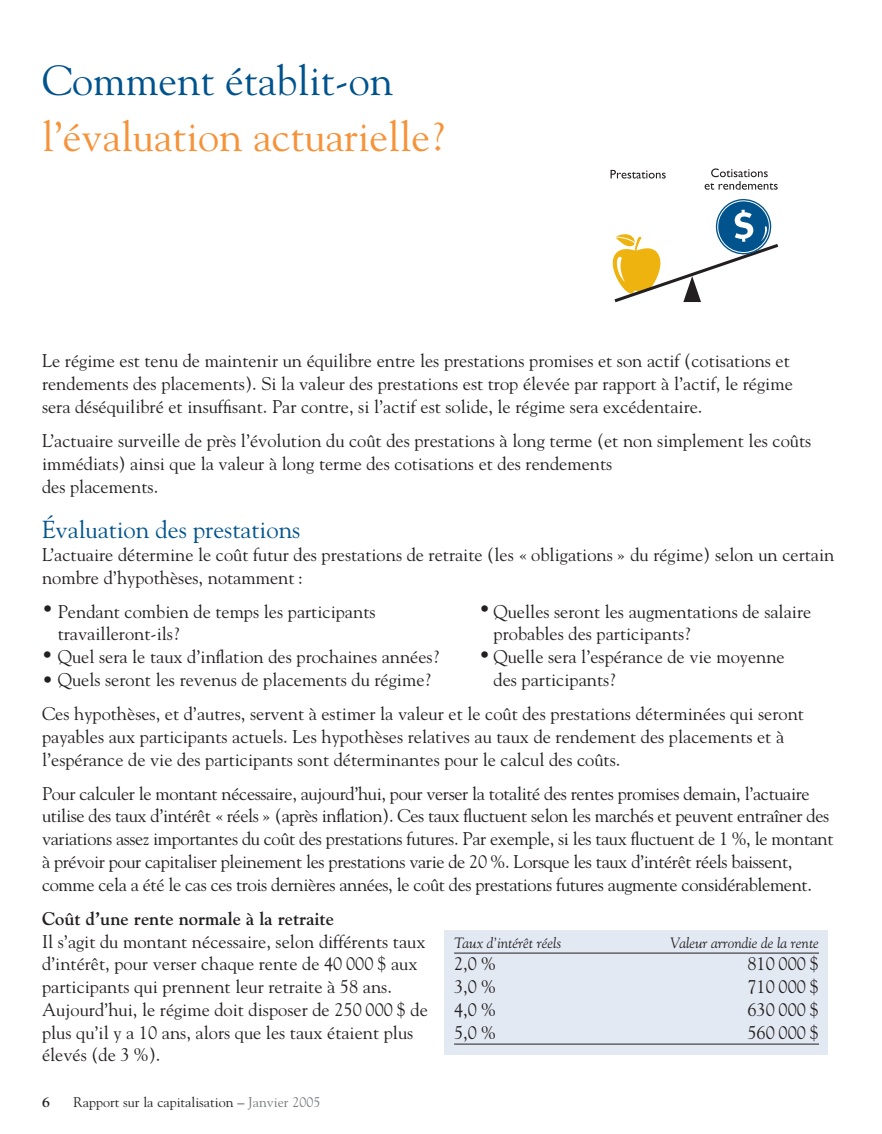
<style>
.page{position:relative;width:882px;height:1134px;background:#fff}
.page>*{position:absolute;margin:0;border:0;box-sizing:border-box;transform-origin:0 0}
.t1{font:42px "Goudy";color:#f69238}
.t2{font:42px "Goudy";color:#00538d}
.t3{font:24.5px "Goudy";color:#00538d}
.t4{font:18.38px/22.8px "Goudy";color:#231f20}
.t5{font:18.38px/22.8px "Goudy";letter-spacing:-.02em;color:#231f20}
.t6{font:700 18.38px "Goudy";color:#231f20}
.t7{font:italic 14.88px "Goudy";color:#231f20}
.t8{font:14px "Goudy";color:#231f20}
.t9{font:700 14px "Goudy";color:#231f20}
.s1{color:#76787b}
</style>
<div class="page">
<div style="left:445px;top:930px;width:383px;height:125px;background:#e3e9f3"></div>
<svg style="left:612px;top:199px;width:166px;height:103px"></svg>
<svg style="left:611px;top:170px;width:55px;height:9px"></svg>
<svg style="left:705px;top:168px;width:73px;height:22px"></svg>
<hr style="left:454px;top:953px;width:365px;height:1px;background:#231f20">
<hr style="left:454px;top:1044px;width:365px;height:1px;background:#231f20">
<h1 class="t2" style="left:42px;top:63px;width:353px">Comment établit-on</h1>
<h1 class="t1" style="left:42px;top:120px;width:404px">l’évaluation actuarielle?</h1>
<p class="t4" style="left:42px;top:351px;width:752px">Le régime est tenu de maintenir un équilibre entre les prestations promises et son actif (cotisations et rendements des placements). Si la valeur des prestations est trop élevée par rapport à l’actif, le régime sera déséquilibré et insuffisant. Par contre, si l’actif est solide, le régime sera excédentaire.</p>
<p class="t4" style="left:42px;top:431px;width:771px">L’actuaire surveille de près l’évolution du coût des prestations à long terme (et non simplement les coûts immédiats) ainsi que la valeur à long terme des cotisations et des rendements<br>des placements.</p>
<h2 class="t3" style="left:42px;top:520px;width:260px">Évaluation des prestations</h2>
<p class="t4" style="left:42px;top:545px;width:794px">L’actuaire détermine le coût futur des prestations de retraite (les « obligations » du régime) selon un certain nombre d’hypothèses, notamment :</p>
<p class="t4" style="left:42px;top:601px;width:335px">• Pendant combien de temps les participants</p>
<p class="t4" style="left:479px;top:601px;width:334px">• Quelles seront les augmentations de salaire</p>
<p class="t4" style="left:58px;top:624px;width:123px">travailleront-ils?</p>
<p class="t4" style="left:494px;top:624px;width:198px">probables des participants?</p>
<p class="t4" style="left:42px;top:647px;width:398px">• Quel sera le taux d’inflation des prochaines années?</p>
<p class="t4" style="left:479px;top:647px;width:307px">• Quelle sera l’espérance de vie moyenne</p>
<p class="t4" style="left:42px;top:670px;width:390px">• Quels seront les revenus de placements du régime?</p>
<p class="t4" style="left:42px;top:664px;width:764px;line-height:34.1px;text-indent:452px">des participants?<br>Ces hypothèses, et d’autres, servent à estimer la valeur et le coût des prestations déterminées qui seront</p>
<p class="t4" style="left:42px;top:727px;width:744px">payables aux participants actuels. Les hypothèses relatives au taux de rendement des placements et à l’espérance de vie des participants sont déterminantes pour le calcul des coûts.</p>
<p class="t5" style="left:42px;top:783px;width:793px">Pour calculer le montant nécessaire, aujourd’hui, pour verser la totalité des rentes promises demain, l’actuaire utilise des taux d’intérêt « réels » (après inflation). Ces taux fluctuent selon les marchés et peuvent entraîner des variations assez importantes du coût des prestations futures. Par exemple, si les taux fluctuent de 1 %, le montant à prévoir pour capitaliser pleinement les prestations varie de 20 %. Lorsque les taux d’intérêt réels baissent, comme cela a été le cas ces trois dernières années, le coût des prestations futures augmente considérablement.</p>
<p class="t6" style="left:42px;top:911px;width:293px">Coût d’une rente normale à la retraite</p>
<p class="t4" style="left:42px;top:931px;width:387px">Il s’agit du montant nécessaire, selon différents taux d’intérêt, pour verser chaque rente de 40 000 $ aux participants qui prennent leur retraite à 58 ans.<br>Aujourd’hui, le régime doit disposer de 250 000 $ de plus qu’il y a 10 ans, alors que les taux étaient plus élevés (de 3 %).</p>
<p class="t7" style="left:454px;top:937px;width:109px">Taux d’intérêt réels</p>
<p class="t7" style="left:670px;top:937px;width:150px">Valeur arrondie de la rente</p>
<p class="t4" style="left:454px;top:954px;width:43px">2,0 %</p>
<p class="t4" style="left:747px;top:954px;width:73px">810 000 $</p>
<p class="t4" style="left:454px;top:977px;width:43px">3,0 %</p>
<p class="t4" style="left:747px;top:977px;width:73px">710 000 $</p>
<p class="t4" style="left:454px;top:1000px;width:43px">4,0 %</p>
<p class="t4" style="left:747px;top:1000px;width:73px">630 000 $</p>
<p class="t4" style="left:454px;top:1022px;width:43px">5,0 %</p>
<p class="t4" style="left:747px;top:1022px;width:73px">560 000 $</p>
<p class="t9" style="left:42px;top:1096px;width:9px">6</p>
<p class="t8" style="left:74px;top:1096px;width:248px">Rapport sur la capitalisation – <span class="s1">Janvier 2005</span></p>
</div>
